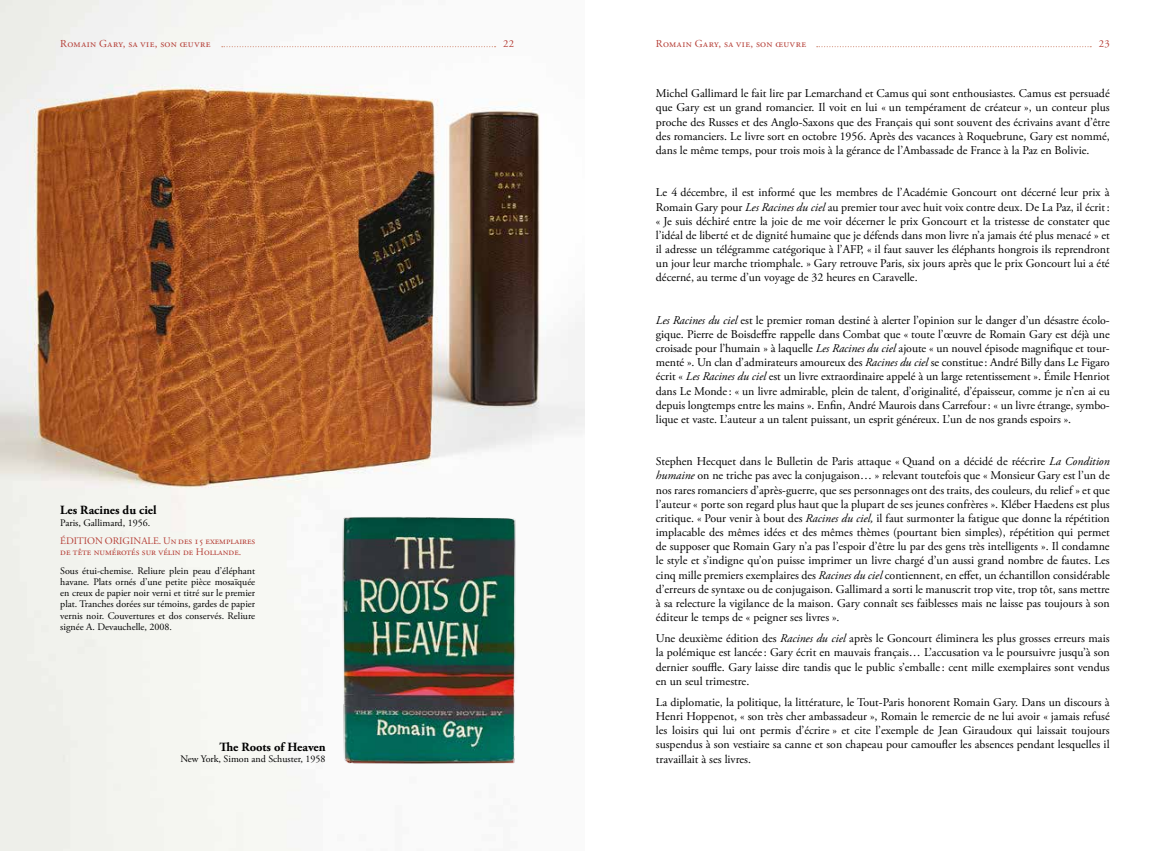
<style>
.page{position:relative;width:1170px;height:851px;background:#fff}
.page>*{position:absolute;margin:0;border:0;box-sizing:border-box;transform-origin:0 0}
.t1{font:700 12.5px "Adobe Garamond Pro";color:#000}
.t2{font:11.88px/14.1px "Adobe Garamond Pro";letter-spacing:-.005em;color:#000;text-align:justify}
.t3{font:10.62px "Adobe Garamond Pro";letter-spacing:.04em;color:#b53e36}
.t4{font:10px/11.2px "Adobe Garamond Pro";color:#000;text-align:justify}
.t5{font:10px/11.2px "Adobe Garamond Pro";color:#b53e36}
.s1{font-style:italic}
</style>
<div class="page">
<img style="left:0;top:0;width:585px;height:850px">
<svg style="left:222px;top:46px;width:273px;height:1px"></svg>
<svg style="left:816px;top:46px;width:275px;height:1px"></svg>
<img style="left:333px;top:491px;width:191px;height:287px">
<p class="t3" style="left:60px;top:37px;width:152px">Romain Gary, sa vie, son œuvre</p>
<p class="t3" style="left:503px;top:37px;width:12px">22</p>
<p class="t3" style="left:656px;top:37px;width:152px">Romain Gary, sa vie, son œuvre</p>
<p class="t3" style="left:1098px;top:37px;width:12px">23</p>
<p class="t1" style="left:60px;top:503px;width:98px">Les Racines du ciel</p>
<p class="t4" style="left:60px;top:517px;width:91px">Paris, Gallimard, 1956.</p>
<p class="t5" style="left:60px;top:535px;width:196px">ÉDITION ORIGINALE. Un des 15 exemplaires de tête numérotés sur vélin de Hollande.</p>
<p class="t4" style="left:60px;top:565px;width:196px">Sous étui-chemise. Reliure plein peau d’éléphant havane. Plats ornés d’une petite pièce mosaïquée en creux de papier noir verni et titré sur le premier plat. Tranches dorées sur témoins, gardes de papier vernis noir. Couvertures et dos conservés. Reliure signée A. Devauchelle, 2008.</p>
<p class="t1" style="left:219px;top:739px;width:108px">The Roots of Heaven</p>
<p class="t4" style="left:180px;top:753px;width:147px">New York, Simon and Schuster, 1958</p>
<p class="t2" style="left:656px;top:87px;width:455px">Michel Gallimard le fait lire par Lemarchand et Camus qui sont enthousiastes. Camus est persuadé que Gary est un grand romancier. Il voit en lui « un tempérament de créateur », un conteur plus proche des Russes et des Anglo-Saxons que des Français qui sont souvent des écrivains avant d’être des romanciers. Le livre sort en octobre 1956. Après des vacances à Roquebrune, Gary est nommé, dans le même temps, pour trois mois à la gérance de l’Ambassade de France à la Paz en Bolivie.</p>
<p class="t2" style="left:656px;top:186px;width:455px">Le 4 décembre, il est informé que les membres de l’Académie Goncourt ont décerné leur prix à Romain Gary pour <span class="s1">Les Racines du ciel</span> au premier tour avec huit voix contre deux. De La Paz, il écrit: « Je suis déchiré entre la joie de me voir décerner le prix Goncourt et la tristesse de constater que l’idéal de liberté et de dignité humaine que je défends dans mon livre n’a jamais été plus menacé » et il adresse un télégramme catégorique à l’AFP, « il faut sauver les éléphants hongrois ils reprendront un jour leur marche triomphale. » Gary retrouve Paris, six jours après que le prix Goncourt lui a été décerné, au terme d’un voyage de 32 heures en Caravelle.</p>
<p class="t2" style="left:656px;top:313px;width:455px"><span class="s1">Les Racines du ciel</span> est le premier roman destiné à alerter l’opinion sur le danger d’un désastre écolo&shy;gique. Pierre de Boisdeffre rappelle dans Combat que « toute l’œuvre de Romain Gary est déjà une croisade pour l’humain » à laquelle <span class="s1">Les Racines du ciel</span> ajoute « un nouvel épisode magnifique et tour&shy;menté ». Un clan d’admirateurs amoureux des <span class="s1">Racines du ciel</span> se constitue: André Billy dans Le Figaro écrit « <span class="s1">Les Racines du ciel</span> est un livre extraordinaire appelé à un large retentissement ». Émile Henriot dans Le Monde: « un livre admirable, plein de talent, d’originalité, d’épaisseur, comme je n’en ai eu depuis longtemps entre les mains ». Enfin, André Maurois dans Carrefour: « un livre étrange, symbo&shy;lique et vaste. L’auteur a un talent puissant, un esprit généreux. L’un de nos grands espoirs ».</p>
<p class="t2" style="left:655px;top:455px;width:455px">Stephen Hecquet dans le Bulletin de Paris attaque « Quand on a décidé de réécrire <span class="s1">La Condition humaine</span> on ne triche pas avec la conjugaison… » relevant toutefois que « Monsieur Gary est l’un de nos rares romanciers d’après-guerre, que ses personnages ont des traits, des couleurs, du relief » et que l’auteur « porte son regard plus haut que la plupart de ses jeunes confrères ». Kléber Haedens est plus critique. « Pour venir à bout des <span class="s1">Racines du ciel,</span> il faut surmonter la fatigue que donne la répétition implacable des mêmes idées et des mêmes thèmes (pourtant bien simples), répétition qui permet de supposer que Romain Gary n’a pas l’espoir d’être lu par des gens très intelligents ». Il condamne le style et s’indigne qu’on puisse imprimer un livre chargé d’un aussi grand nombre de fautes. Les cinq mille premiers exemplaires des <span class="s1">Racines du ciel</span> contiennent, en effet, un échantillon considérable d’erreurs de syntaxe ou de conjugaison. Gallimard a sorti le manuscrit trop vite, trop tôt, sans mettre à sa relecture la vigilance de la maison. Gary connaît ses faiblesses mais ne laisse pas toujours à son éditeur le temps de « peigner ses livres ».</p>
<p class="t2" style="left:655px;top:631px;width:455px">Une deuxième édition des <span class="s1">Racines du ciel</span> après le Goncourt éliminera les plus grosses erreurs mais la polémique est lancée: Gary écrit en mauvais français… L’accusation va le poursuivre jusqu’à son dernier souffle. Gary laisse dire tandis que le public s’emballe: cent mille exemplaires sont vendus en un seul trimestre.</p>
<p class="t2" style="left:655px;top:695px;width:455px">La diplomatie, la politique, la littérature, le Tout-Paris honorent Romain Gary. Dans un discours à Henri Hoppenot, « son très cher ambassadeur », Romain le remercie de ne lui avoir « jamais refusé les loisirs qui lui ont permis d’écrire » et cite l’exemple de Jean Giraudoux qui laissait toujours suspendus à son vestiaire sa canne et son chapeau pour camoufler les absences pendant lesquelles il travaillait à ses livres.</p>
</div>
